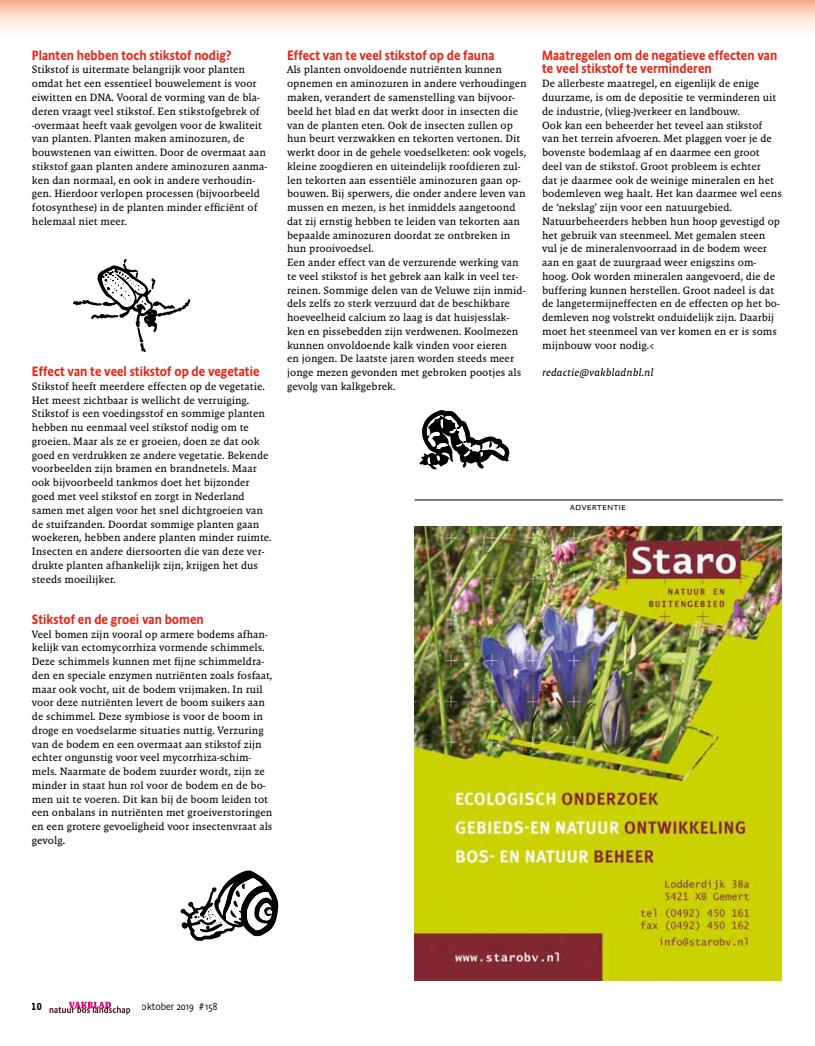
<style>
.page{position:relative;width:815px;height:1046px;background:#fff}
.page>*{position:absolute;margin:0;border:0;box-sizing:border-box;transform-origin:0 0}
.t1{font:500 13.75px/13.8px "Absara Sans Head";color:#e42618}
.t2{font:10.75px/13.8px "Malaga Reg";color:#000}
.t3{font:italic 10.75px "Malaga Reg";color:#000}
.t4{font:300 10.38px "Absara Sans Head";color:#000}
.t5{font:500 10.38px "Absara Sans TF Head";color:#000}
.t6{font:10px "Absara Sans TF Light SC";color:#000}
</style>
<div class="page">
<img style="left:415px;top:526px;width:366px;height:454px">
<svg style="left:0;top:0;width:815px;height:30px;background:#fbd9c8"></svg>
<svg style="left:50px;top:1001px;width:80px;height:13px"></svg>
<hr style="left:415px;top:499px;width:368px;height:1px;background:#000">
<svg style="left:73px;top:259px;width:117px;height:93px"></svg>
<svg style="left:419px;top:410px;width:91px;height:60px"></svg>
<svg style="left:180px;top:870px;width:99px;height:70px"></svg>
<p class="t1" style="left:32px;top:48px;width:201px">Planten hebben toch stikstof nodig?</p>
<p class="t2" style="left:32px;top:63px;width:237px">Stikstof is uitermate belangrijk voor planten omdat het een essentieel bouwelement is voor eiwitten en DNA. Vooral de vorming van de bla&shy;deren vraagt veel stikstof. Een stikstofgebrek of -overmaat heeft vaak gevolgen voor de kwaliteit van planten. Planten maken aminozuren, de bouwstenen van eiwitten. Door de overmaat aan stikstof gaan planten andere aminozuren aanma&shy;ken dan normaal, en ook in andere verhoudin&shy;gen. Hierdoor verlopen processen (bijvoorbeeld fotosynthese) in de planten minder efficiënt of helemaal niet meer.</p>
<p class="t1" style="left:32px;top:364px;width:229px">Effect van te veel stikstof op de vegetatie</p>
<p class="t2" style="left:32px;top:379px;width:241px">Stikstof heeft meerdere effecten op de vegetatie.<br>Het meest zichtbaar is wellicht de verruiging.<br>Stikstof is een voedingsstof en sommige planten hebben nu eenmaal veel stikstof nodig om te groeien. Maar als ze er groeien, doen ze dat ook goed en verdrukken ze andere vegetatie. Bekende voorbeelden zijn bramen en brandnetels. Maar ook bijvoorbeeld tankmos doet het bijzonder goed met veel stikstof en zorgt in Nederland samen met algen voor het snel dichtgroeien van de stuifzanden. Doordat sommige planten gaan woekeren, hebben andere planten minder ruimte.<br>Insecten en andere diersoorten die van deze ver&shy;drukte planten afhankelijk zijn, krijgen het dus steeds moeilijker.</p>
<p class="t1" style="left:32px;top:612px;width:173px">Stikstof en de groei van bomen</p>
<p class="t2" style="left:32px;top:627px;width:242px">Veel bomen zijn vooral op armere bodems afhan&shy;kelijk van ectomycorrhiza vormende schimmels.<br>Deze schimmels kunnen met fijne schimmeldra&shy;den en speciale enzymen nutriënten zoals fosfaat, maar ook vocht, uit de bodem vrijmaken. In ruil voor deze nutriënten levert de boom suikers aan de schimmel. Deze symbiose is voor de boom in droge en voedselarme situaties nuttig. Verzuring van de bodem en een overmaat aan stikstof zijn echter ongunstig voor veel mycorrhiza-schim&shy;mels. Naarmate de bodem zuurder wordt, zijn ze minder in staat hun rol voor de bodem en de bo&shy;men uit te voeren. Dit kan bij de boom leiden tot een onbalans in nutriënten met groeiverstoringen en een grotere gevoeligheid voor insectenvraat als gevolg.</p>
<p class="t1" style="left:287px;top:48px;width:209px">Effect van te veel stikstof op de fauna</p>
<p class="t2" style="left:287px;top:63px;width:241px">Als planten onvoldoende nutriënten kunnen opnemen en aminozuren in andere verhoudingen maken, verandert de samenstelling van bijvoor&shy;beeld het blad en dat werkt door in insecten die van de planten eten. Ook de insecten zullen op hun beurt verzwakken en tekorten vertonen. Dit werkt door in de gehele voedselketen: ook vogels, kleine zoogdieren en uiteindelijk roofdieren zul&shy;len tekorten aan essentiële aminozuren gaan op&shy;bouwen. Bij sperwers, die onder andere leven van mussen en mezen, is het inmiddels aangetoond dat zij ernstig hebben te leiden van tekorten aan bepaalde aminozuren doordat ze ontbreken in hun prooivoedsel.<br>Een ander effect van de verzurende werking van te veel stikstof is het gebrek aan kalk in veel ter&shy;reinen. Sommige delen van de Veluwe zijn inmid&shy;dels zelfs zo sterk verzuurd dat de beschikbare hoeveelheid calcium zo laag is dat huisjesslak&shy;ken en pissebedden zijn verdwenen. Koolmezen kunnen onvoldoende kalk vinden voor eieren<br>en jongen. De laatste jaren worden steeds meer jonge mezen gevonden met gebroken pootjes als gevolg van kalkgebrek.</p>
<p class="t1" style="left:542px;top:48px;width:237px">Maatregelen om de negatieve effecten van te veel stikstof te verminderen</p>
<p class="t2" style="left:542px;top:77px;width:241px">De allerbeste maatregel, en eigenlijk de enige duurzame, is om de depositie te verminderen uit de industrie, (vlieg-)verkeer en landbouw.<br>Ook kan een beheerder het teveel aan stikstof van het terrein afvoeren. Met plaggen voer je de bovenste bodemlaag af en daarmee een groot deel van de stikstof. Groot probleem is echter<br>dat je daarmee ook de weinige mineralen en het bodemleven weg haalt. Het kan daarmee wel eens de ‘nekslag’ zijn voor een natuurgebied.<br>Natuurbeheerders hebben hun hoop gevestigd op het gebruik van steenmeel. Met gemalen steen vul je de mineralenvoorraad in de bodem weer aan en gaat de zuurgraad weer enigszins om&shy;hoog. Ook worden mineralen aangevoerd, die de buffering kunnen herstellen. Groot nadeel is dat de langetermijneffecten en de effecten op het bo&shy;demleven nog volstrekt onduidelijk zijn. Daarbij moet het steenmeel van ver komen en er is soms mijnbouw voor nodig.&lt;</p>
<p class="t3" style="left:542px;top:366px;width:113px">redactie@vakbladnbl.nl</p>
<p class="t6" style="left:570px;top:501px;width:58px">advertentie</p>
<p class="t5" style="left:32px;top:999px;width:11px">10</p>
<p class="t4" style="left:142px;top:999px;width:77px">oktober 2019 # 158</p>
</div>
